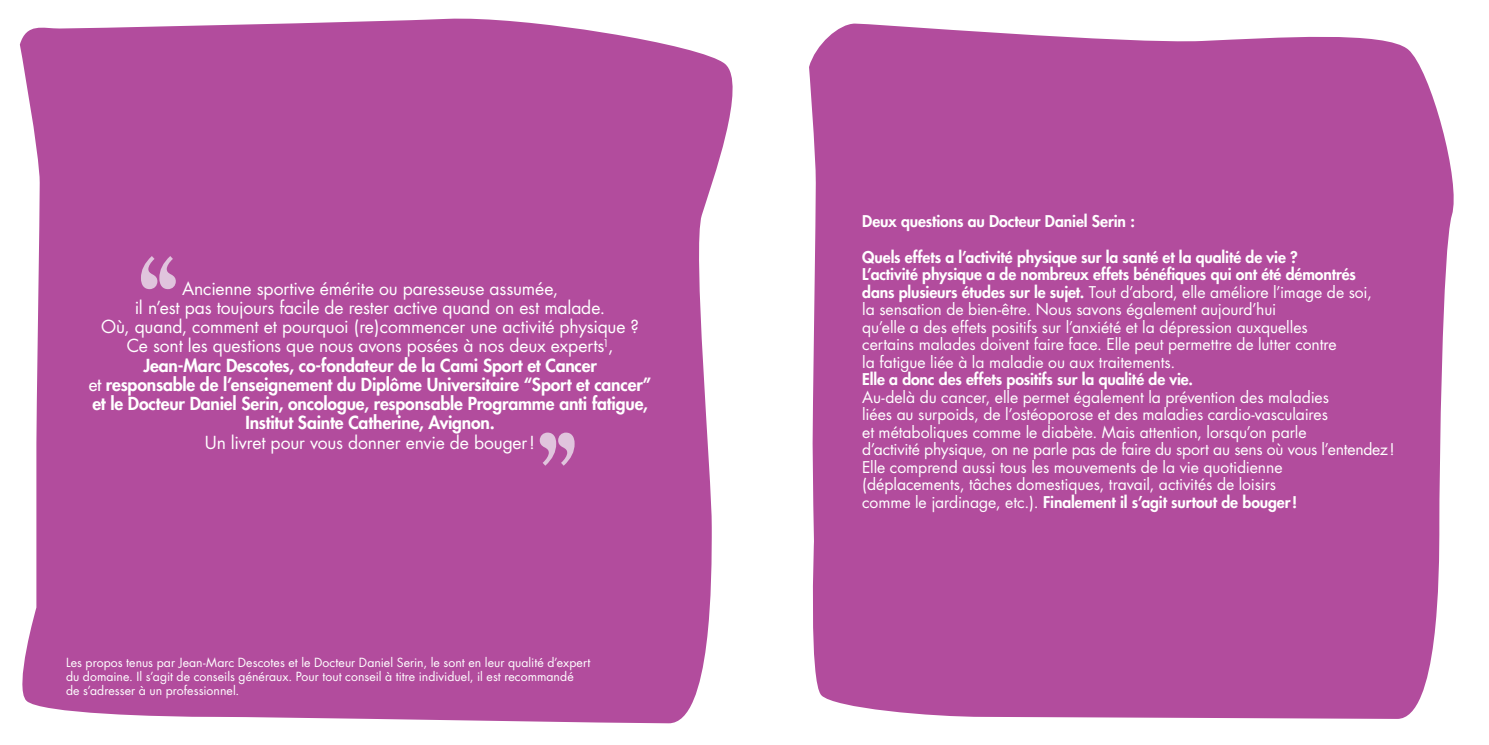
<style>
.page{position:relative;width:1489px;height:745px;background:#fff}
.page>*{position:absolute;margin:0;border:0;box-sizing:border-box;transform-origin:0 0}
.t1{font:800 17.5px/19.2px "Futura";letter-spacing:-.01em;color:#fff;text-align:center}
.t2{font:17.5px "Futura";letter-spacing:-.01em;color:#fff}
.t3{font:15.75px/17.5px "Futura";letter-spacing:-.005em;color:#fff}
.t4{font:800 15.75px "Futura";letter-spacing:-.01em;color:#fff}
.t5{font:12.25px/14px "Futura";letter-spacing:.005em;color:#fff}
.s1{font-weight:400}
.s2{font-weight:800}
</style>
<div class="page">
<div style="left:809px;top:24px;width:645px;height:694px;background:#b24c9d"></div>
<svg style="left:19px;top:18px;width:714px;height:704px;background:#b759a4"></svg>
<svg style="left:141px;top:256px;width:35px;height:33px"></svg>
<svg style="left:539px;top:432px;width:35px;height:33px"></svg>
<p class="t1" style="left:89px;top:279px;width:564px"><span class="s1">Ancienne sportive émérite ou paresseuse assumée,<br>il n’est pas toujours facile de rester active quand on est malade.<br>Où, quand, comment et pourquoi (re)commencer une activité physique ?<br>Ce sont les questions que nous avons posées à nos deux experts</span><sup>1</sup><span class="s1">, </span>Jean-Marc Descotes, co-fondateur de la Cami Sport et Cancer<br><span class="s1">et</span> responsable de l’enseignement du Diplôme Universitaire “Sport et cancer” et le Docteur Daniel Serin, oncologue, responsable Programme anti fatigue, Institut Sainte Catherine, Avignon.</p>
<p class="t2" style="left:205px;top:434px;width:332px">Un livret pour vous donner envie de bouger !</p>
<p class="t5" style="left:66px;top:656px;width:526px">Les propos tenus par Jean-Marc Descotes et le Docteur Daniel Serin, le sont en leur qualité d’expert du domaine. Il s’agit de conseils généraux. Pour tout conseil à titre individuel, il est recommandé<br>de s’adresser à un professionnel.</p>
<p class="t4" style="left:862px;top:214px;width:274px">Deux questions au Docteur Daniel Serin :</p>
<p class="t3" style="left:862px;top:249px;width:511px"><span class="s2">Quels effets a l’activité physique sur la santé et la qualité de vie ?<br>L’activité physique a de nombreux effets bénéfiques qui ont été démontrés dans plusieurs études sur le sujet.</span> Tout d’abord, elle améliore l’image de soi, la sensation de bien-être. Nous savons également aujourd’hui<br>qu’elle a des effets positifs sur l’anxiété et la dépression auxquelles<br>certains malades doivent faire face. Elle peut permettre de lutter contre<br>la fatigue liée à la maladie ou aux traitements.</p>
<p class="t4" style="left:862px;top:371px;width:332px">Elle a donc des effets positifs sur la qualité de vie.</p>
<p class="t3" style="left:862px;top:389px;width:534px">Au-delà du cancer, elle permet également la prévention des maladies<br>liées au surpoids, de l’ostéoporose et des maladies cardio-vasculaires<br>et métaboliques comme le diabète. Mais attention, lorsqu’on parle<br>d’activité physique, on ne parle pas de faire du sport au sens où vous l’entendez !<br>Elle comprend aussi tous les mouvements de la vie quotidienne<br>(déplacements, tâches domestiques, travail, activités de loisirs<br>comme le jardinage, etc.). <span class="s2">Finalement il s’agit surtout de bouger !</span></p>
</div>
